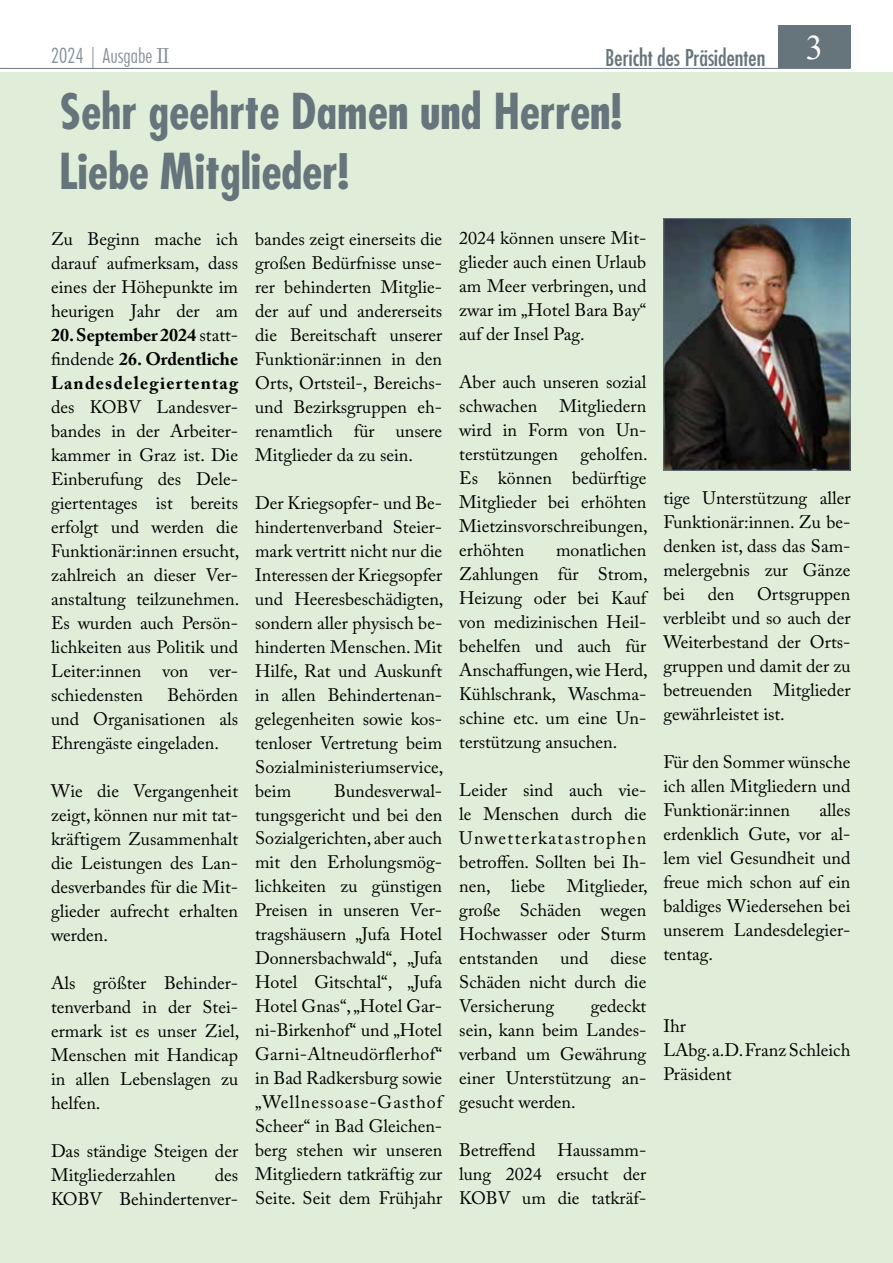
<style>
.page{position:relative;width:893px;height:1263px;background:#fff}
.page>*{position:absolute;margin:0;border:0;box-sizing:border-box;transform-origin:0 0}
.t1{font:700 condensed 48px/60px "Futura";color:#66747b}
.t2{font:condensed 22.5px "Futura";color:#66747b}
.t3{font:300 condensed 21px "Futura BT";color:#849198}
.t4{font:18px/24px "Adobe Caslon Pro";color:#000;text-align:justify}
.t5{font:700 18px/24px "Adobe Caslon Pro";letter-spacing:.005em;color:#000;text-align:justify}
.s1{font-family:"Adobe Caslon Pro";font-weight:400;font-stretch:normal}
.s2{font-weight:400}
</style>
<div class="page">
<hr style="left:2px;top:68px;width:848px;height:1px;background:#66747b">
<div style="left:778px;top:26px;width:72px;height:42px;background:#66747b"></div>
<div style="left:0;top:72px;width:893px;height:1191px;background:#e0edd8"></div>
<img style="left:665px;top:220px;width:183px;height:249px">
<div style="left:663px;top:218px;width:187px;height:253px;border:1px solid #66747b"></div>
<p class="t3" style="left:51px;top:43px;width:120px">2024 | Ausgabe <span class="s1">II</span></p>
<p class="t2" style="left:605px;top:43px;width:219px">Bericht des Präsidenten <sup>3</sup></p>
<h1 class="t1" style="left:60px;top:81px;width:564px">Sehr geehrte Damen und Herren!<br>Liebe Mitglieder!</h1>
<p class="t4" style="left:51px;top:226px;width:189px">Zu Beginn mache ich darauf aufmerksam, dass eines der Höhepunkte im heurigen Jahr der am</p>
<p class="t5" style="left:51px;top:322px;width:189px">20. September 2024 <span class="s2">statt&shy;findende</span> 26. Ordentliche Landesdelegiertentag</p>
<p class="t4" style="left:51px;top:394px;width:190px">des KOBV Landesver&shy;bandes in der Arbeiter&shy;kammer in Graz ist. Die Einberufung des Dele&shy;giertentages ist bereits erfolgt und werden die Funktionär:innen ersucht, zahlreich an dieser Ver&shy;anstaltung teilzunehmen.<br>Es wurden auch Persön&shy;lichkeiten aus Politik und Leiter:innen von ver&shy;schiedensten</p>
<p class="t4" style="left:51px;top:682px;width:189px;text-indent:116px">Behörden und Organisationen als Ehrengäste eingeladen.</p>
<p class="t4" style="left:51px;top:778px;width:189px">Wie die Vergangenheit zeigt, können nur mit tat&shy;kräftigem Zusammenhalt die Leistungen des Lan&shy;desverbandes für die Mit&shy;glieder aufrecht erhalten werden.</p>
<p class="t4" style="left:51px;top:970px;width:190px">Als größter Behinder&shy;tenverband in der Stei&shy;ermark ist es unser Ziel, Menschen mit Handicap in allen Lebenslagen zu helfen.</p>
<p class="t4" style="left:51px;top:1138px;width:189px">Das ständige Steigen der<br>Mitgliederzahlen</p>
<p class="t4" style="left:51px;top:1162px;width:189px;text-align:right">des<br>KOBV Behindertenver-</p>
<p class="t4" style="left:255px;top:226px;width:189px">bandes zeigt einerseits die großen Bedürfnisse unse&shy;rer behinderten Mitglie&shy;der auf und andererseits die Bereitschaft unserer Funktionär:innen in den Orts, Ortsteil-, Bereichs&shy;und Bezirksgruppen eh&shy;renamtlich für unsere Mitglieder da zu sein.</p>
<p class="t4" style="left:255px;top:490px;width:190px">Der Kriegsopfer- und Be&shy;hindertenverband Steier&shy;mark vertritt nicht nur die Interessen der Kriegsopfer und Heeresbeschädigten, sondern aller physisch be&shy;hinderten Menschen. Mit Hilfe, Rat und Auskunft in allen Behindertenan&shy;gelegenheiten sowie kos&shy;tenloser Vertretung beim Sozialministeriumservice, beim</p>
<p class="t4" style="left:255px;top:778px;width:189px;text-indent:79px">Bundesverwal&shy;tungsgericht und bei den Sozialgerichten, aber auch mit den Erholungsmög&shy;lichkeiten zu günstigen Preisen in unseren Ver&shy;tragshäusern „Jufa Hotel Donnersbachwald“, „Jufa Hotel Gitschtal“, „Jufa Hotel Gnas“, „Hotel Gar&shy;ni-Birkenhof“ und „Hotel Garni-Altneudörflerhof“ in Bad Radkersburg sowie „Wellnessoase-Gasthof Scheer“ in Bad Gleichen&shy;berg stehen wir unseren Mitgliedern tatkräftig zur Seite. Seit dem Frühjahr</p>
<p class="t4" style="left:459px;top:226px;width:189px">2024 können unsere Mit&shy;glieder auch einen Urlaub am Meer verbringen, und zwar im „Hotel Bara Bay“ auf der Insel Pag.</p>
<p class="t4" style="left:459px;top:370px;width:190px">Aber auch unseren sozial schwachen Mitgliedern wird in Form von Un&shy;terstützungen geholfen.<br>Es können bedürftige Mitglieder bei erhöhten Mietzinsvorschreibungen, erhöhten</p>
<p class="t4" style="left:459px;top:538px;width:190px;text-indent:97px">monatlichen Zahlungen für Strom, Heizung oder bei Kauf von medizinischen Heil&shy;behelfen und auch für Anschaffungen, wie Herd, Kühlschrank, Waschma&shy;schine etc. um eine Un&shy;terstützung ansuchen.</p>
<p class="t4" style="left:459px;top:778px;width:190px">Leider sind auch vie&shy;le Menschen durch die Unwetterkatastrophen betroffen. Sollten bei Ih&shy;nen, liebe Mitglieder, große Schäden wegen Hochwasser oder Sturm entstanden und diese Schäden nicht durch die Versicherung</p>
<p class="t4" style="left:459px;top:994px;width:189px;text-indent:131px">gedeckt sein, kann beim Landes&shy;verband um Gewährung einer Unterstützung an&shy;gesucht werden.</p>
<p class="t4" style="left:459px;top:1138px;width:189px">Betreffend Haussamm&shy;lung 2024 ersucht der KOBV um die tatkräf-</p>
<p class="t4" style="left:663px;top:486px;width:189px">tige Unterstützung aller Funktionär:innen. Zu be&shy;denken ist, dass das Sam&shy;melergebnis zur Gänze bei</p>
<p class="t4" style="left:663px;top:582px;width:189px;text-indent:94px">Ortsgruppen verbleibt und so auch der Weiterbestand der Orts&shy;gruppen und damit der zu betreuenden Mitglieder gewährleistet ist.</p>
<p class="t4" style="left:663px;top:749px;width:189px">Für den Sommer wünsche ich allen Mitgliedern und Funktionär:innen</p>
<p class="t4" style="left:708px;top:582px;width:28px">den</p>
<p class="t4" style="left:663px;top:797px;width:189px;text-indent:156px">alles erdenklich Gute, vor al&shy;lem viel Gesundheit und freue mich schon auf ein baldiges Wiedersehen bei unserem Landesdelegier&shy;tentag.</p>
<p class="t4" style="left:663px;top:1013px;width:189px;text-align:left">Ihr<br>LAbg. a.D. Franz Schleich<br>Präsident</p>
</div>
